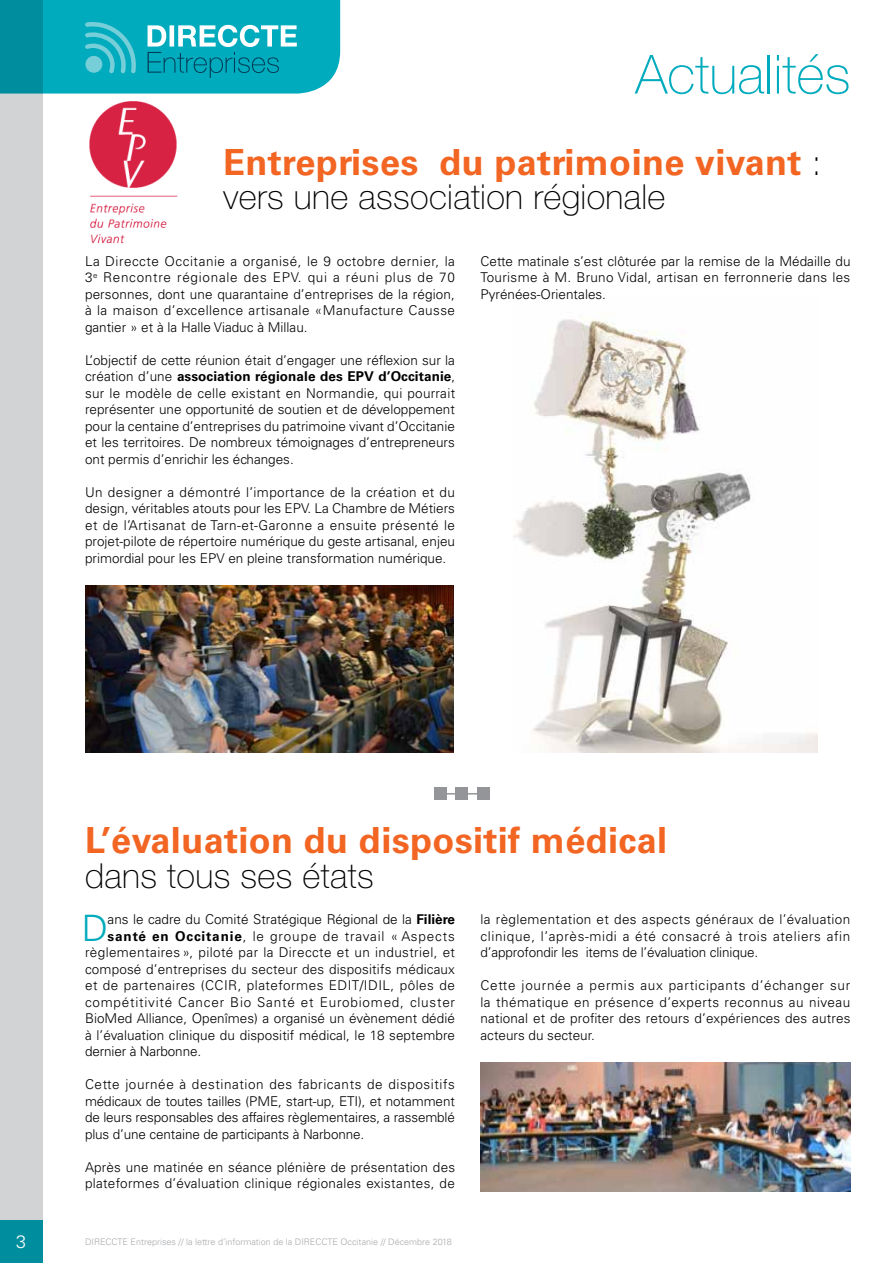
<style>
.page{position:relative;width:893px;height:1263px;background:#fff}
.page>*{position:absolute;margin:0;border:0;box-sizing:border-box;transform-origin:0 0}
.t1{font:100 54px "Helvetica Neue LT Pro";color:#00abbd}
.t2{font:300 36.3px "Univers LT Std";color:#00abbd}
.t3{font:700 36px "Univers LT Std";letter-spacing:.01em;color:#f26522}
.t4{font:100 34.5px "Helvetica Neue LT Pro";letter-spacing:.01em;color:#000}
.t5{font:300 18px "Univers LT Std";color:#fff}
.t6{font:300 13.5px/16.5px "Univers LT Std";letter-spacing:.005em;color:#000;text-align:justify}
.t7{font:300 13.5px "Univers LT Std";letter-spacing:.03em;color:#000}
.t8{font:300 13.5px "Univers LT Std";letter-spacing:.035em;color:#000}
.t9{font:300 13.5px "Univers LT Std";letter-spacing:.055em;color:#000}
.t10{font:300 13.5px "Univers LT Std";letter-spacing:.065em;color:#000}
.t11{font:300 9px "Univers LT Std";color:#a7a9ac}
.s1{font-family:"Helvetica Neue LT Pro";font-weight:100;font-size:34.5px;color:#000}
.s2{font-weight:700}
</style>
<div class="page">
<div style="left:0;top:0;width:43px;height:1263px;background:#d1d3d4"></div>
<svg style="left:0;top:0;width:340px;height:94px;background:#14acbc"></svg>
<img style="left:513px;top:317px;width:305px;height:436px">
<img style="left:480px;top:1062px;width:370px;height:129px">
<div style="left:434px;top:787px;width:13px;height:13px;background:#939598"></div>
<div style="left:456px;top:787px;width:12px;height:13px;background:#939598"></div>
<div style="left:477px;top:787px;width:13px;height:13px;background:#939598"></div>
<hr style="left:443px;top:793px;width:42px;height:1px;background:#939598">
<img style="left:89px;top:101px;width:88px;height:143px">
<img style="left:85px;top:586px;width:369px;height:167px">
<h1 class="t1" style="left:635px;top:43px;width:217px">Actualités</h1>
<h3 class="t3" style="left:223px;top:141px;width:600px">Entreprises du patrimoine vivant <span class="s1">:</span></h3>
<h3 class="t4" style="left:223px;top:177px;width:444px">vers une association régionale</h3>
<p class="t6" style="left:85px;top:253px;width:372px">La Direccte Occitanie a organisé, le 9 octobre dernier, la 3<sup>e</sup> Rencontre régionale des EPV. qui a réuni plus de 70 personnes, dont une quarantaine d’entreprises de la région, à la maison d’excellence artisanale «Manufacture Causse gantier » et à la Halle Viaduc à Millau.</p>
<p class="t6" style="left:85px;top:352px;width:372px">L’objectif de cette réunion était d’engager une réflexion sur la création d’une <span class="s2">association régionale des EPV d’Occitanie</span>, sur le modèle de celle existant en Normandie, qui pourrait représenter une opportunité de soutien et de développement pour la centaine d’entreprises du patrimoine vivant d’Occitanie et les territoires. De nombreux témoignages d’entrepreneurs ont permis d’enrichir les échanges.</p>
<p class="t6" style="left:85px;top:484px;width:371px">Un designer a démontré l’importance de la création et du design, véritables atouts pour les EPV. La Chambre de Métiers et de l’Artisanat de Tarn-et-Garonne a ensuite présenté le projet-pilote de répertoire numérique du geste artisanal, enjeu primordial pour les EPV en pleine transformation numérique.</p>
<p class="t6" style="left:480px;top:253px;width:371px">Cette matinale s’est clôturée par la remise de la Médaille du Tourisme à M. Bruno Vidal, artisan en ferronnerie dans les Pyrénées-Orientales.</p>
<h3 class="t3" style="left:85px;top:819px;width:584px">L’évaluation du dispositif médical</h3>
<h3 class="t4" style="left:85px;top:856px;width:290px">dans tous ses états</h3>
<h2 class="t2" style="left:82px;top:906px;width:28px">D</h2>
<p class="t6" style="left:108px;top:911px;width:349px">ans le cadre du Comité Stratégique Régional de la <span class="s2">Filière</span></p>
<p class="t6" style="left:480px;top:911px;width:371px">la règlementation et des aspects généraux de l’évaluation clinique, l’après-midi a été consacré à trois ateliers afin d’approfondir les items de l’évaluation clinique.</p>
<p class="t6" style="left:480px;top:977px;width:372px">Cette journée a permis aux participants d’échanger sur la thématique en présence d’experts reconnus au niveau national et de profiter des retours d’expériences des autres acteurs du secteur.</p>
<p class="t10" style="left:108px;top:928px;width:349px"><span class="s2">santé en Occitanie</span>, le groupe de travail « Aspects</p>
<p class="t7" style="left:85px;top:944px;width:372px">règlementaires », piloté par la Direccte et un industriel, et</p>
<p class="t6" style="left:85px;top:961px;width:371px">composé d’entreprises du secteur des dispositifs médicaux</p>
<p class="t8" style="left:85px;top:977px;width:371px">et de partenaires (CCIR, plateformes EDIT/IDIL, pôles de</p>
<p class="t9" style="left:85px;top:994px;width:372px">compétitivité Cancer Bio Santé et Eurobiomed, cluster</p>
<p class="t6" style="left:85px;top:1010px;width:371px">BioMed Alliance, Openîmes) a organisé un évènement dédié</p>
<p class="t6" style="left:85px;top:1027px;width:372px">à l’évaluation clinique du dispositif médical, le 18 septembre</p>
<p class="t6" style="left:85px;top:1043px;width:118px">dernier à Narbonne.</p>
<p class="t6" style="left:85px;top:1076px;width:371px">Cette journée à destination des fabricants de dispositifs médicaux de toutes tailles (PME, start-up, ETI), et notamment de leurs responsables des affaires règlementaires, a rassemblé plus d’une centaine de participants à Narbonne.</p>
<p class="t6" style="left:85px;top:1159px;width:372px">Après une matinée en séance plénière de présentation des plateformes d’évaluation clinique régionales existantes, de</p>
<h3 class="t5" style="left:16px;top:1231px;width:12px">3</h3>
<p class="t11" style="left:85px;top:1236px;width:368px">DIRECCTE Entreprises // la lettre d’information de la DIRECCTE Occitanie // Décembre 2018</p>
</div>
